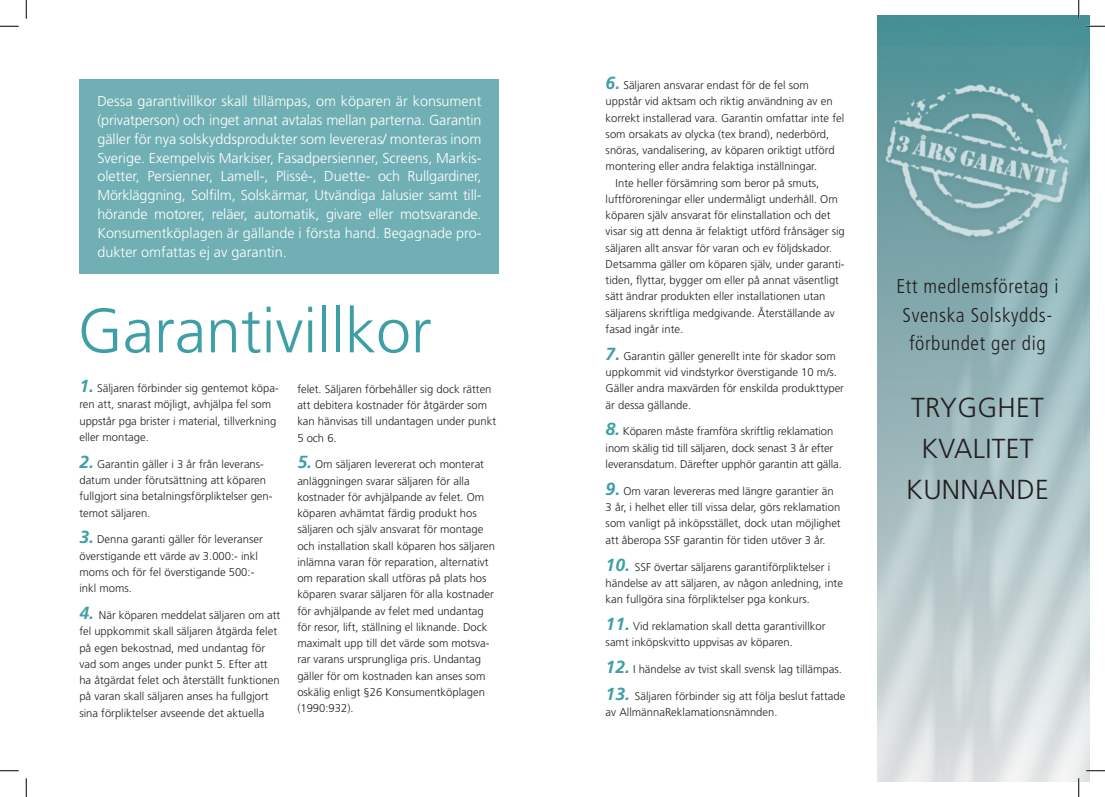
<style>
.page{position:relative;width:1105px;height:797px;background:#fff}
.page>*{position:absolute;margin:0;border:0;box-sizing:border-box;transform-origin:0 0}
.t1{font:300 62.5px "Frutiger";color:#3e9fa6}
.t2{font:300 27.5px/41px "Frutiger";letter-spacing:.01em;color:#231f20;text-align:center}
.t3{font:300 condensed 20px/28.5px "Frutiger";letter-spacing:.03em;color:#231f20;text-align:center}
.t4{font:300 14.38px/18.8px "Frutiger";color:#fff;text-align:justify}
.t5{font:300 11.25px/16.2px "Frutiger";color:#231f20}
.s1{font-weight:700;font-style:italic;font-size:17.5px;color:#3e9fa6}
</style>
<div class="page">
<div style="left:79px;top:79px;width:420px;height:194px;background:#70afb4"></div>
<img style="left:878px;top:16px;width:211px;height:765px">
<img style="left:877px;top:48px;width:212px;height:230px">
<svg style="left:0;top:25px;width:19px;height:2px"></svg>
<svg style="left:1086px;top:25px;width:19px;height:2px"></svg>
<svg style="left:0;top:770px;width:19px;height:1px"></svg>
<svg style="left:1086px;top:770px;width:19px;height:1px"></svg>
<svg style="left:25px;top:0;width:2px;height:19px"></svg>
<svg style="left:25px;top:778px;width:2px;height:19px"></svg>
<svg style="left:1078px;top:0;width:1px;height:19px"></svg>
<svg style="left:1078px;top:778px;width:1px;height:19px"></svg>
<p class="t4" style="left:97px;top:92px;width:386px">Dessa garantivillkor skall tillämpas, om köparen är konsument (privatperson) och inget annat avtalas mellan parterna. Garantin gäller för nya solskyddsprodukter som levereras/ monteras inom Sverige. Exempelvis Markiser, Fasadpersienner, Screens, Markis&shy;oletter, Persienner, Lamell-, Plissé-, Duette- och Rullgardiner, Mörkläggning, Solfilm, Solskärmar, Utvändiga Jalusier samt till&shy;hörande motorer, reläer, automatik, givare eller motsvarande.<br>Konsumentköplagen är gällande i första hand. Begagnade pro&shy;dukter omfattas ej av garantin.</p>
<h1 class="t1" style="left:78px;top:295px;width:356px">Garantivillkor</h1>
<p class="t5" style="left:297px;top:381px;width:200px">felet. Säljaren förbehåller sig dock rätten att debitera kostnader för åtgärder som kan hänvisas till undantagen under punkt 5 och 6.</p>
<p class="t5" style="left:297px;top:456px;width:199px"><span class="s1">5.</span> Om säljaren levererat och monterat anläggningen svarar säljaren för alla kostnader för avhjälpande av felet. Om köparen avhämtat färdig produkt hos säljaren och själv ansvarat för montage och installation skall köparen hos säljaren inlämna varan för reparation, alternativt om reparation skall utföras på plats hos köparen svarar säljaren för alla kostnader för avhjälpande av felet med undantag för resor, lift, ställning el liknande. Dock maximalt upp till det värde som motsva&shy;rar varans ursprungliga pris. Undantag gäller för om kostnaden kan anses som oskälig enligt §26 Konsumentköplagen (1990:932).</p>
<p class="t5" style="left:79px;top:380px;width:201px"><span class="s1">1.</span> Säljaren förbinder sig gentemot köpa&shy;ren att, snarast möjligt, avhjälpa fel som uppstår pga brister i material, tillverkning eller montage.</p>
<p class="t5" style="left:79px;top:456px;width:195px"><span class="s1">2.</span> Garantin gäller i 3 år från leverans&shy;datum under förutsättning att köparen fullgjort sina betalningsförpliktelser gen&shy;temot säljaren.</p>
<p class="t5" style="left:79px;top:531px;width:185px"><span class="s1">3.</span> Denna garanti gäller för leveranser överstigande ett värde av 3.000:- inkl moms och för fel överstigande 500:- inkl moms.</p>
<p class="t5" style="left:79px;top:607px;width:202px"><span class="s1">4.</span> När köparen meddelat säljaren om att fel uppkommit skall säljaren åtgärda felet på egen bekostnad, med undantag för vad som anges under punkt 5. Efter att ha åtgärdat felet och återställt funktionen på varan skall säljaren anses ha fullgjort sina förpliktelser avseende det aktuella</p>
<p class="t5" style="left:606px;top:77px;width:205px"><span class="s1">6.</span> Säljaren ansvarar endast för de fel som</p>
<p class="t5" style="left:606px;top:93px;width:228px">uppstår vid aktsam och riktig användning av en</p>
<p class="t5" style="left:606px;top:110px;width:240px">korrekt installerad vara. Garantin omfattar inte fel</p>
<p class="t5" style="left:606px;top:126px;width:225px">som orsakats av olycka (tex brand), nederbörd,</p>
<p class="t5" style="left:606px;top:142px;width:231px">snöras, vandalisering, av köparen oriktigt utförd</p>
<p class="t5" style="left:606px;top:158px;width:213px">montering eller andra felaktiga inställningar.</p>
<p class="t5" style="left:616px;top:175px;width:205px">Inte heller försämring som beror på smuts,</p>
<p class="t5" style="left:606px;top:191px;width:234px">luftföroreningar eller undermåligt underhåll. Om</p>
<p class="t5" style="left:606px;top:207px;width:226px">köparen själv ansvarat för elinstallation och det</p>
<p class="t5" style="left:606px;top:223px;width:241px">visar sig att denna är felaktigt utförd frånsäger sig</p>
<p class="t5" style="left:606px;top:240px;width:228px">säljaren allt ansvar för varan och ev följdskador.</p>
<p class="t5" style="left:606px;top:256px;width:240px">Detsamma gäller om köparen själv, under garanti-</p>
<p class="t5" style="left:606px;top:272px;width:235px">tiden, flyttar, bygger om eller på annat väsentligt</p>
<p class="t5" style="left:606px;top:288px;width:221px">sätt ändrar produkten eller installationen utan</p>
<p class="t5" style="left:606px;top:305px;width:231px">säljarens skriftliga medgivande. Återställande av</p>
<p class="t5" style="left:606px;top:321px;width:79px">fasad ingår inte.</p>
<p class="t5" style="left:606px;top:348px;width:240px"><span class="s1">7.</span> Garantin gäller generellt inte för skador som uppkommit vid vindstyrkor överstigande 10 m/s.<br>Gäller andra maxvärden för enskilda produkttyper är dessa gällande.</p>
<p class="t5" style="left:606px;top:423px;width:238px"><span class="s1">8.</span> Köparen måste framföra skriftlig reklamation inom skälig tid till säljaren, dock senast 3 år efter leveransdatum. Därefter upphör garantin att gälla.</p>
<p class="t5" style="left:606px;top:483px;width:237px"><span class="s1">9.</span> Om varan levereras med längre garantier än 3 år, i helhet eller till vissa delar, görs reklamation som vanligt på inköpsstället, dock utan möjlighet att åberopa SSF garantin för tiden utöver 3 år.</p>
<p class="t5" style="left:606px;top:558px;width:239px"><span class="s1">10.</span> SSF övertar säljarens garantiförpliktelser i händelse av att säljaren, av någon anledning, inte kan fullgöra sina förpliktelser pga konkurs.</p>
<p class="t5" style="left:606px;top:618px;width:221px"><span class="s1">11.</span> Vid reklamation skall detta garantivillkor samt inköpskvitto uppvisas av köparen.</p>
<p class="t5" style="left:606px;top:661px;width:238px"><span class="s1">12.</span> I händelse av tvist skall svensk lag tillämpas.</p>
<p class="t5" style="left:606px;top:688px;width:241px"><span class="s1">13.</span> Säljaren förbinder sig att följa beslut fattade av AllmännaReklamationsnämnden.</p>
<h3 class="t3" style="left:896px;top:272px;width:164px">Ett medlemsföretag i<br>Svenska Solskydds&shy;förbundet ger dig</h3>
<h2 class="t2" style="left:906px;top:387px;width:144px">TRYGGHET<br>KVALITET<br>KUNNANDE</h2>
</div>
